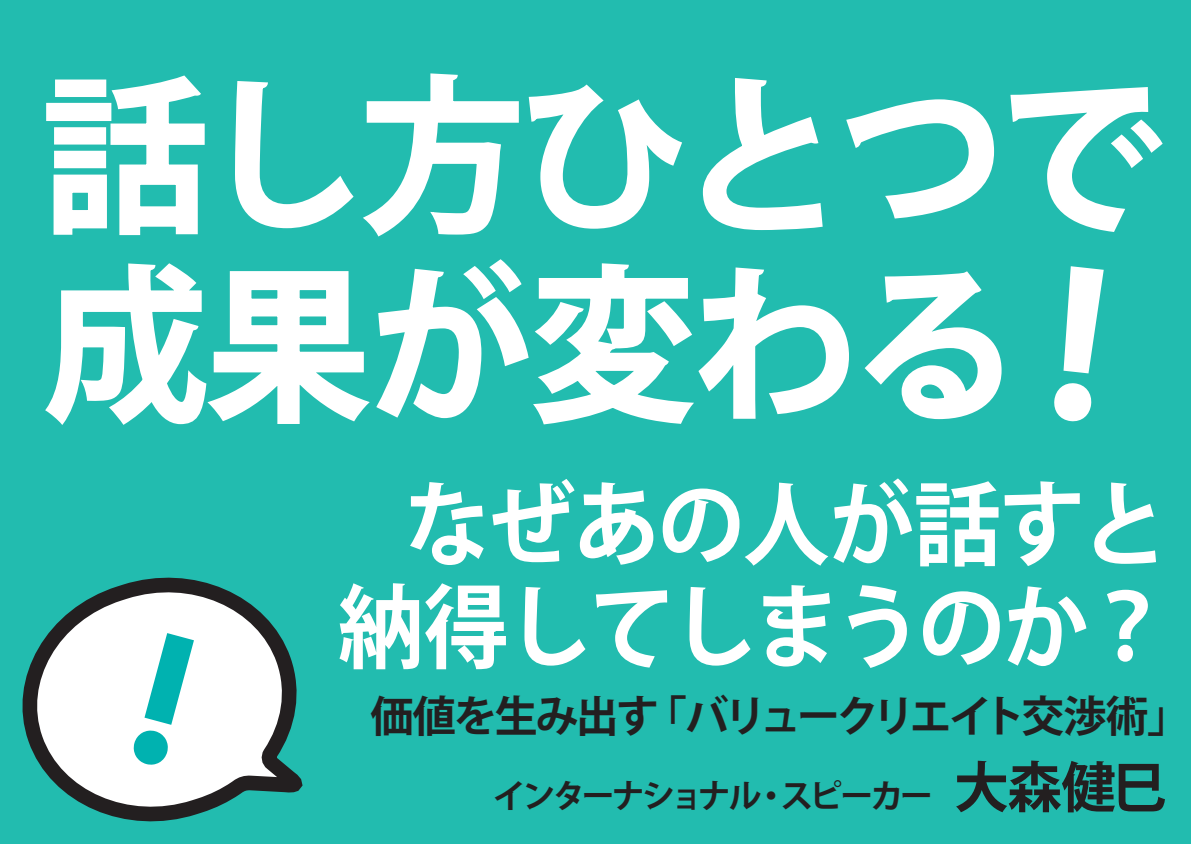
<style>
.page{position:relative;width:1191px;height:844px;background:#fff}
.page>*{position:absolute;margin:0;border:0;box-sizing:border-box;transform-origin:0 0}
.t1{font:700 168px/189px "Koz Go Pro";letter-spacing:-.02em;color:#fff}
.t2{font:700 91px/102.5px "Koz Go Pro";letter-spacing:-.025em;color:#fff;text-align:right;scale:.95 1}
.t3{font:700 43.05px "Koz Go Pro";letter-spacing:-.075em;color:#231f20}
.t4{font:700 32.9px "Koz Go Pro";letter-spacing:-.09em;color:#231f20}
.s1{font-size:54.6px}
</style>
<div class="page">
<div style="left:0;top:0;width:1191px;height:843px;background:#22bcaf"></div>
<svg style="left:22px;top:577px;width:281px;height:245px"></svg>
<svg style="left:134px;top:633px;width:60px;height:131px;background:#92dedd"></svg>
<svg style="left:46px;top:75px;width:159px;height:161px"></svg>
<svg style="left:235px;top:81px;width:119px;height:148px"></svg>
<svg style="left:363px;top:73px;width:156px;height:164px"></svg>
<svg style="left:528px;top:84px;width:154px;height:145px"></svg>
<svg style="left:702px;top:78px;width:121px;height:153px"></svg>
<svg style="left:846px;top:99px;width:149px;height:120px"></svg>
<svg style="left:1010px;top:87px;width:153px;height:145px"></svg>
<svg style="left:45px;top:259px;width:804px;height:166px"></svg>
<svg style="left:864px;top:271px;width:138px;height:149px"></svg>
<svg style="left:1054px;top:266px;width:50px;height:156px"></svg>
<h1 class="t1" style="left:43px;top:73px;width:1122px">話し方ひとつで成果が変わる</h1>
<h2 class="t2" style="left:338px;top:479px;width:878px">なぜあの人が話すと納得してしまうのか？</h2>
<p class="t3" style="left:370px;top:688px;width:821px">価値を生み出す「バリュークリエイト交渉術」</p>
<p class="t4" style="left:493px;top:774px;width:675px">インターナショナル・スピーカー <span class="s1">大森健巳</span></p>
</div>
